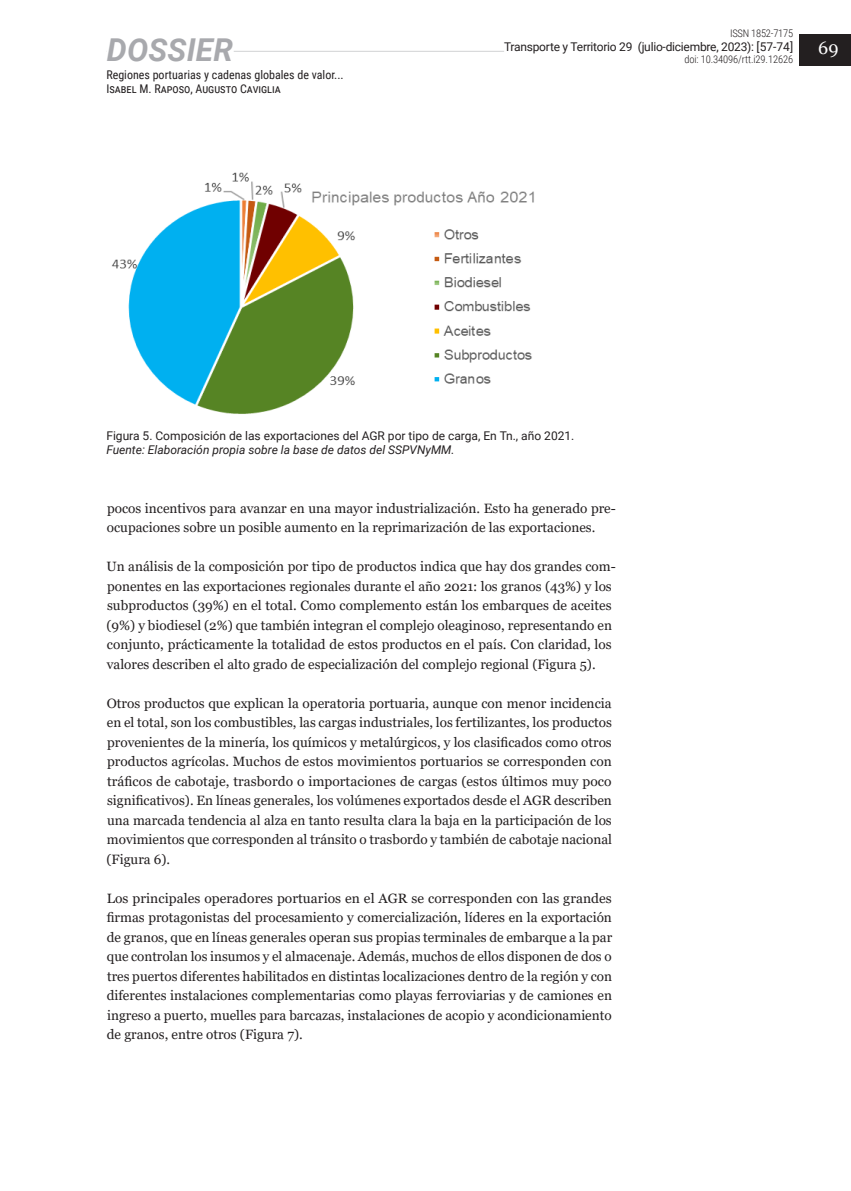
<style>
.page{position:relative;width:851px;height:1191px;background:#fff}
.page>*{position:absolute;margin:0;border:0;box-sizing:border-box;transform-origin:0 0}
.t1{font:italic 700 31.5px "Roboto";letter-spacing:.005em;color:#a8a9ad}
.t2{font:18px "Georgia";color:#fff}
.Paragraph{font:13.5px/19.5px "Georgia";color:#231f20}
.imagen-epigrafe{font:12px/13.5px "Roboto";color:#231f20}
.t3{font:12px/14.4px "Roboto Condensed";color:#231f20}
.imagen-epigrafe-2{font:12px "Roboto";letter-spacing:-.02em;color:#231f20}
.t4{font:300 10.5px "Roboto Condensed";letter-spacing:-.01em;color:#231f20}
.s1{font-style:italic}
</style>
<div class="page">
<hr style="left:106px;top:51px;width:546px;height:1px;background:#d1d2d4">
<div style="left:504px;top:40px;width:289px;height:15px;background:#fff"></div>
<div style="left:106px;top:48px;width:108px;height:7px;background:#fff"></div>
<div style="left:799px;top:35px;width:51px;height:31px;background:#231f20"></div>
<div style="left:107px;top:35px;width:127px;height:26px;background:#fff"></div>
<img style="left:111px;top:172px;width:423px;height:242px">
<p class="t4" style="left:730px;top:26px;width:65px">ISSN 1852-7175</p>
<p class="imagen-epigrafe-2" style="left:504px;top:38px;width:290px">Transporte y Territorio 29 (julio-diciembre, 2023): [57-74]</p>
<p class="t4" style="left:684px;top:52px;width:110px">doi: 10.34096/rtt.i29.12626</p>
<h1 class="t1" style="left:107px;top:28px;width:128px">DOSSIER</h1>
<h2 class="t2" style="left:818px;top:37px;width:22px">69</h2>
<p class="t3" style="left:106px;top:67px;width:239px">Regiones portuarias y cadenas globales de valor...<br>Isabel M. Raposo, Augusto Caviglia</p>
<p class="imagen-epigrafe" style="left:106px;top:428px;width:469px">Figura 5. Composición de las exportaciones del AGR por tipo de carga, En Tn., año 2021.<br><span class="s1">Fuente: Elaboración propia sobre la base de datos del SSPVNyMM.</span></p>
<p class="Paragraph" style="left:107px;top:498px;width:510px">pocos incentivos para avanzar en una mayor industrialización. Esto ha generado pre&shy;ocupaciones sobre un posible aumento en la reprimarización de las exportaciones.</p>
<p class="Paragraph" style="left:107px;top:557px;width:510px">Un análisis de la composición por tipo de productos indica que hay dos grandes com&shy;ponentes en las exportaciones regionales durante el año 2021: los granos (43%) y los subproductos (39%) en el total. Como complemento están los embarques de aceites (9%) y biodiesel (2%) que también integran el complejo oleaginoso, representando en conjunto, prácticamente la totalidad de estos productos en el país. Con claridad, los valores describen el alto grado de especialización del complejo regional (Figura 5).</p>
<p class="Paragraph" style="left:107px;top:693px;width:507px;text-align:justify">Otros productos que explican la operatoria portuaria, aunque con menor incidencia en el total, son los combustibles, las cargas industriales, los fertilizantes, los productos provenientes de la minería, los químicos y metalúrgicos, y los clasificados como otros productos agrícolas. Muchos de estos movimientos portuarios se corresponden con tráficos de cabotaje, trasbordo o importaciones de cargas (estos últimos muy poco significativos). En líneas generales, los volúmenes exportados desde el AGR describen una marcada tendencia al alza en tanto resulta clara la baja en la participación de los movimientos que corresponden al tránsito o trasbordo y también de cabotaje nacional (Figura 6).</p>
<p class="Paragraph" style="left:107px;top:888px;width:507px;text-align:justify">Los principales operadores portuarios en el AGR se corresponden con las grandes firmas protagonistas del procesamiento y comercialización, líderes en la exportación de granos, que en líneas generales operan sus propias terminales de embarque a la par que controlan los insumos y el almacenaje. Además, muchos de ellos disponen de dos o tres puertos diferentes habilitados en distintas localizaciones dentro de la región y con diferentes instalaciones complementarias como playas ferroviarias y de camiones en ingreso a puerto, muelles para barcazas, instalaciones de acopio y acondicionamiento de granos, entre otros (Figura 7).</p>
</div>
